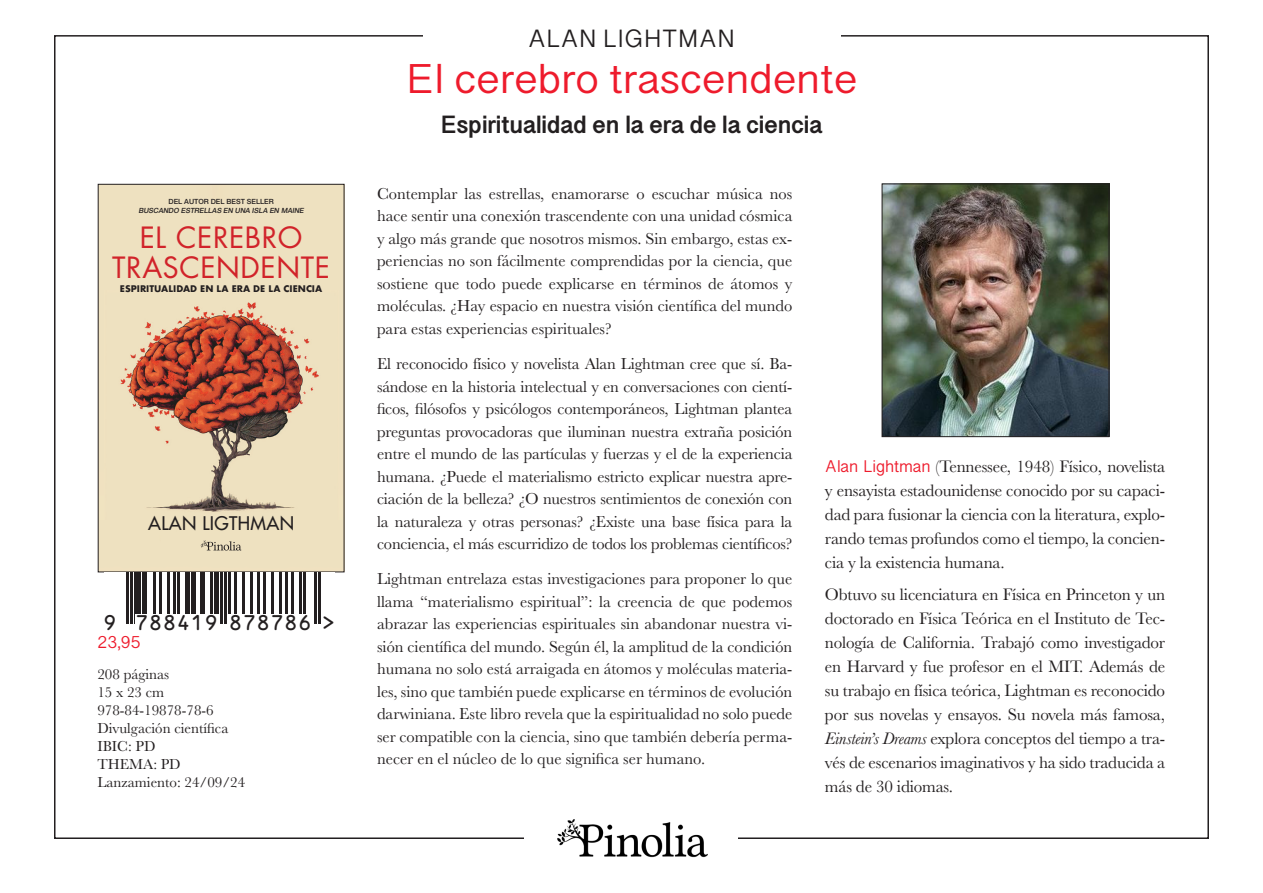
<style>
.page{position:relative;width:1263px;height:893px;background:#fff}
.page>*{position:absolute;margin:0;border:0;box-sizing:border-box;transform-origin:0 0}
.t1{font:42.45px "Sinhala Sangam MN";color:#ee1b2c;scale:1.06 1}
.t2{font:28.5px/29.1px "Futura";letter-spacing:.02em;color:#d1232a;text-align:center}
.t3{font:700 25.5px "Sinhala Sangam MN";color:#231f20}
.t4{font:25.5px "Sinhala Sangam MN";color:#231f20}
.t5{font:19.65px "ocrb 10";letter-spacing:-.015em;color:#231f20}
.t6{font:18.3px "Futura";letter-spacing:.02em;color:#231f20}
.t7{font:18px "Sinhala Sangam MN";color:#ee1b2c}
.t8{font:17.25px/24px "Baskerville";letter-spacing:-.01em;color:#231f20;text-align:justify}
.t9{font:16.5px/22.5px "Baskerville";color:#231f20;text-align:justify}
.t10{font:15px "Baskerville";color:#231f20}
.t11{font:700 8.85px "Futura";color:#231f20}
.t12{font:italic 500 7.2px/8.2px "Helvetica Neue";color:#231f20;text-align:center}
.s1{font-style:normal}
.s2{font-family:"Sinhala Sangam MN";color:#ee1b2c}
.s3{font-style:italic}
</style>
<div class="page">
<img style="left:557px;top:819px;width:151px;height:39px">
<img style="left:104px;top:290px;width:235px;height:230px">
<div style="left:100px;top:520px;width:242px;height:50px;background:#eee1c0"></div>
<svg style="left:201px;top:540px;width:40px;height:10px"></svg>
<img style="left:884px;top:186px;width:223px;height:249px">
<div style="left:882px;top:184px;width:227px;height:253px;border:1px solid #231f20"></div>
<svg style="left:126px;top:572px;width:195px;height:52px"></svg>
<hr style="left:127px;top:572px;width:2px;height:51px;background:#231f20">
<hr style="left:131px;top:572px;width:2px;height:51px;background:#231f20">
<div style="left:135px;top:572px;width:6px;height:51px;background:#231f20"></div>
<hr style="left:143px;top:572px;width:4px;height:51px;background:#231f20">
<hr style="left:153px;top:572px;width:2px;height:51px;background:#231f20">
<hr style="left:159px;top:572px;width:2px;height:51px;background:#231f20">
<hr style="left:167px;top:572px;width:2px;height:51px;background:#231f20">
<hr style="left:173px;top:572px;width:3px;height:51px;background:#231f20">
<hr style="left:178px;top:572px;width:2px;height:51px;background:#231f20">
<hr style="left:186px;top:572px;width:4px;height:51px;background:#231f20">
<hr style="left:192px;top:572px;width:4px;height:51px;background:#231f20">
<hr style="left:200px;top:572px;width:4px;height:51px;background:#231f20">
<hr style="left:210px;top:572px;width:2px;height:51px;background:#231f20">
<hr style="left:214px;top:572px;width:4px;height:51px;background:#231f20">
<hr style="left:220px;top:572px;width:2px;height:51px;background:#231f20">
<hr style="left:224px;top:572px;width:2px;height:51px;background:#231f20">
<hr style="left:228px;top:572px;width:3px;height:51px;background:#231f20">
<hr style="left:235px;top:572px;width:2px;height:51px;background:#231f20">
<hr style="left:243px;top:572px;width:2px;height:51px;background:#231f20">
<hr style="left:251px;top:572px;width:2px;height:51px;background:#231f20">
<hr style="left:257px;top:572px;width:2px;height:51px;background:#231f20">
<hr style="left:263px;top:572px;width:2px;height:51px;background:#231f20">
<hr style="left:271px;top:572px;width:2px;height:51px;background:#231f20">
<hr style="left:279px;top:572px;width:2px;height:51px;background:#231f20">
<hr style="left:286px;top:572px;width:2px;height:51px;background:#231f20">
<hr style="left:292px;top:572px;width:2px;height:51px;background:#231f20">
<hr style="left:300px;top:572px;width:2px;height:51px;background:#231f20">
<hr style="left:304px;top:572px;width:2px;height:51px;background:#231f20">
<hr style="left:314px;top:572px;width:2px;height:51px;background:#231f20">
<hr style="left:318px;top:572px;width:2px;height:51px;background:#231f20">
<div style="left:135px;top:614px;width:83px;height:19px;background:#fff"></div>
<div style="left:228px;top:614px;width:84px;height:19px;background:#fff"></div>
<p class="t12" style="left:138px;top:198px;width:168px"><span class="s1">DEL AUTOR DEL BEST SELLER<br></span>BUSCANDO ESTRELLAS EN UNA ISLA EN MAINE</p>
<p class="t2" style="left:112px;top:223px;width:219px">EL CEREBRO<br>TRASCENDENTE</p>
<p class="t11" style="left:120px;top:283px;width:204px">ESPIRITUALIDAD EN LA ERA DE LA CIENCIA</p>
<p class="t6" style="left:148px;top:511px;width:147px">ALAN LIGTHMAN</p>
<p class="t5" style="left:103px;top:612px;width:235px">9 788419 878786 &gt;</p>
<p class="t7" style="left:97px;top:633px;width:53px">23,95€ € €</p>
<p class="t10" style="left:97px;top:664px;width:73px">208 páginas</p>
<p class="t10" style="left:97px;top:682px;width:68px">15 x 23 cm</p>
<p class="t10" style="left:97px;top:700px;width:118px">978-84-19878-78-6</p>
<p class="t10" style="left:97px;top:718px;width:132px">Divulgación científica</p>
<p class="t10" style="left:97px;top:736px;width:59px">IBIC: PD</p>
<p class="t10" style="left:97px;top:754px;width:85px">THEMA: PD</p>
<p class="t10" style="left:97px;top:772px;width:149px">Lanzamiento: 24/09/24</p>
<p class="t4" style="left:528px;top:26px;width:209px">ALAN LIGHTMAN</p>
<p class="t1" style="left:406px;top:57px;width:427px">El cerebro trascendente</p>
<p class="t3" style="left:440px;top:111px;width:383px">Espiritualidad en la era de la ciencia</p>
<p class="t9" style="left:377px;top:182px;width:417px">Contemplar las estrellas, enamorarse o escuchar música nos hace sentir una conexión trascendente con una unidad cósmica y algo más grande que nosotros mismos. Sin embargo, estas ex&shy;periencias no son fácilmente comprendidas por la ciencia, que sostiene que todo puede explicarse en términos de átomos y moléculas. ¿Hay espacio en nuestra visión científica del mundo para estas experiencias espirituales?</p>
<p class="t9" style="left:377px;top:353px;width:417px">El reconocido físico y novelista Alan Lightman cree que sí. Ba&shy;sándose en la historia intelectual y en conversaciones con cientí&shy;ficos, filósofos y psicólogos contemporáneos, Lightman plantea preguntas provocadoras que iluminan nuestra extraña posición entre el mundo de las partículas y fuerzas y el de la experiencia humana. ¿Puede el materialismo estricto explicar nuestra apre&shy;ciación de la belleza? ¿O nuestros sentimientos de conexión con la naturaleza y otras personas? ¿Existe una base física para la conciencia, el más escurridizo de todos los problemas científicos?</p>
<p class="t9" style="left:377px;top:568px;width:417px">Lightman entrelaza estas investigaciones para proponer lo que llama “materialismo espiritual”: la creencia de que podemos abrazar las experiencias espirituales sin abandonar nuestra vi&shy;sión científica del mundo. Según él, la amplitud de la condición humana no solo está arraigada en átomos y moléculas materia&shy;les, sino que también puede explicarse en términos de evolución darwiniana. Este libro revela que la espiritualidad no solo puede ser compatible con la ciencia, sino que también debería perma&shy;necer en el núcleo de lo que significa ser humano.</p>
<p class="t8" style="left:825px;top:455px;width:342px"><span class="s2">Alan Lightman</span> (Tennessee, 1948) Físico, novelista y ensayista estadounidense conocido por su capaci&shy;dad para fusionar la ciencia con la literatura, explo&shy;rando temas profundos como el tiempo, la concien&shy;cia y la existencia humana.</p>
<p class="t8" style="left:825px;top:583px;width:342px">Obtuvo su licenciatura en Física en Princeton y un doctorado en Física Teórica en el Instituto de Tec&shy;nología de California. Trabajó como investigador en Harvard y fue profesor en el MIT. Además de su trabajo en física teórica, Lightman es reconocido por sus novelas y ensayos. Su novela más famosa, <span class="s3">Einstein’s Dreams</span> explora conceptos del tiempo a tra&shy;vés de escenarios imaginativos y ha sido traducida a más de 30 idiomas.</p>
</div>
